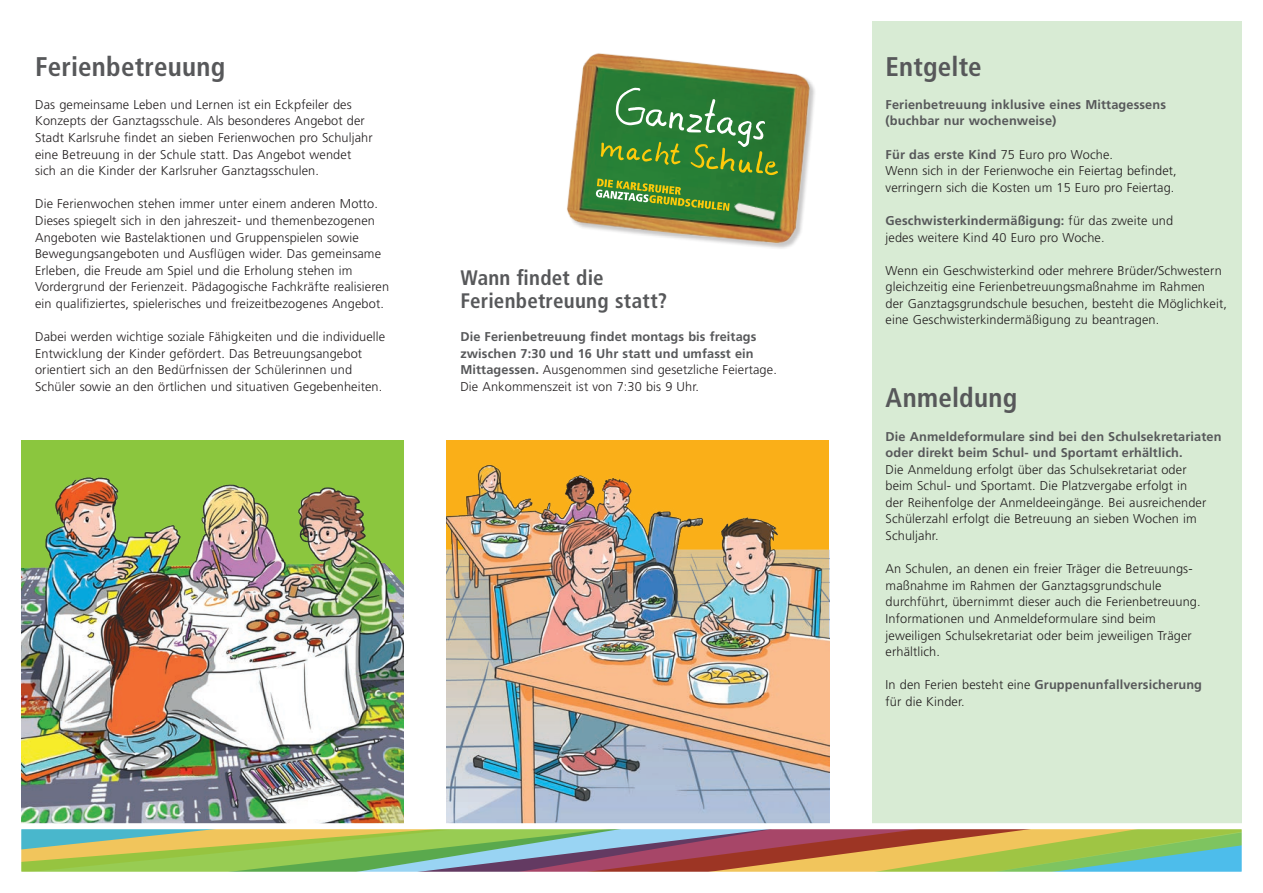
<style>
.page{position:relative;width:1263px;height:893px;background:#fff}
.page>*{position:absolute;margin:0;border:0;box-sizing:border-box;transform-origin:0 0}
.Überschrift_1{font:700 condensed 27px "Frutiger LT Std";letter-spacing:.01em;color:#57585a}
.Überschrift_2{font:700 condensed 21px/22.5px "Frutiger LT Std";letter-spacing:.01em;color:#57585a}
.Fließtext{font:300 12.75px/16.6px "Frutiger LT Std";letter-spacing:.01em;color:#231f20}
.Fließtext-2{font:700 12.75px/16.6px "Frutiger LT Std";letter-spacing:.01em;color:#57585a}
.s1{font-weight:300;color:#231f20}
.s2{font-weight:700;color:#57585a}
</style>
<div class="page">
<img style="left:446px;top:445px;width:383px;height:375px">
<img style="left:21px;top:441px;width:383px;height:379px">
<div style="left:872px;top:21px;width:370px;height:805px;background:#d8ebd4"></div>
<svg style="left:21px;top:820px;width:1221px;height:52px;background:#acb281"></svg>
<img style="left:567px;top:53px;width:248px;height:196px">
<div style="left:732px;top:202px;width:46px;height:23px;background:#231f20;opacity:.4"></div>
<img style="left:732px;top:200px;width:48px;height:24px">
<svg style="left:596px;top:88px;width:182px;height:123px;background:#458a3e"></svg>
<p class="Überschrift_1" style="left:35px;top:50px;width:192px">Ferienbetreuung</p>
<p class="Fließtext" style="left:35px;top:96px;width:339px">Das gemeinsame Leben und Lernen ist ein Eckpfeiler des Konzepts der Ganztagsschule. Als besonderes Angebot der Stadt Karlsruhe findet an sieben Ferienwochen pro Schuljahr eine Betreuung in der Schule statt. Das Angebot wendet sich an die Kinder der Karlsruher Ganztagsschulen.</p>
<p class="Fließtext" style="left:35px;top:196px;width:355px">Die Ferienwochen stehen immer unter einem anderen Motto.<br>Dieses spiegelt sich in den jahreszeit- und themenbezogenen Angeboten wie Bastelaktionen und Gruppenspielen sowie Bewegungsangeboten und Ausflügen wider. Das gemeinsame Erleben, die Freude am Spiel und die Erholung stehen im Vordergrund der Ferienzeit. Pädagogische Fachkräfte realisieren ein qualifiziertes, spielerisches und freizeitbezogenes Angebot.</p>
<p class="Fließtext" style="left:35px;top:328px;width:352px">Dabei werden wichtige soziale Fähigkeiten und die individuelle Entwicklung der Kinder gefördert. Das Betreuungsangebot orientiert sich an den Bedürfnissen der Schülerinnen und Schüler sowie an den örtlichen und situativen Gegebenheiten.</p>
<p class="Überschrift_2" style="left:460px;top:267px;width:208px">Wann findet die<br>Ferienbetreuung statt?</p>
<p class="Fließtext-2" style="left:460px;top:328px;width:318px">Die Ferienbetreuung findet montags bis freitags zwischen 7:30 und 16 Uhr statt und umfasst ein Mittagessen. <span class="s1">Ausgenommen sind gesetzliche Feiertage.<br>Die Ankommenszeit ist von 7:30 bis 9 Uhr.</span></p>
<p class="Überschrift_1" style="left:885px;top:50px;width:98px">Entgelte</p>
<p class="Fließtext-2" style="left:885px;top:96px;width:282px">Ferienbetreuung inklusive eines Mittagessens (buchbar nur wochenweise)</p>
<p class="Fließtext" style="left:885px;top:146px;width:293px"><span class="s2">Für das erste Kind</span> 75 Euro pro Woche.<br>Wenn sich in der Ferienwoche ein Feiertag befindet, verringern sich die Kosten um 15 Euro pro Feiertag.</p>
<p class="Fließtext" style="left:885px;top:212px;width:289px"><span class="s2">Geschwisterkindermäßigung:</span> für das zweite und jedes weitere Kind 40 Euro pro Woche.</p>
<p class="Fließtext" style="left:885px;top:262px;width:343px">Wenn ein Geschwisterkind oder mehrere Brüder/Schwestern gleichzeitig eine Ferienbetreuungsmaßnahme im Rahmen<br>der Ganztagsgrundschule besuchen, besteht die Möglichkeit, eine Geschwisterkindermäßigung zu beantragen.</p>
<p class="Überschrift_1" style="left:885px;top:382px;width:133px">Anmeldung</p>
<p class="Fließtext" style="left:885px;top:428px;width:337px"><span class="s2">Die Anmeldeformulare sind bei den Schulsekretariaten oder direkt beim Schul- und Sportamt erhältlich.<br></span>Die Anmeldung erfolgt über das Schulsekretariat oder<br>beim Schul- und Sportamt. Die Platzvergabe erfolgt in<br>der Reihenfolge der Anmeldeeingänge. Bei ausreichender Schülerzahl erfolgt die Betreuung an sieben Wochen im Schuljahr.</p>
<p class="Fließtext" style="left:885px;top:561px;width:317px">An Schulen, an denen ein freier Träger die Betreuungs&shy;maßnahme im Rahmen der Ganztagsgrundschule durchführt, übernimmt dieser auch die Ferienbetreuung.<br>Informationen und Anmeldeformulare sind beim jeweiligen Schulsekretariat oder beim jeweiligen Träger erhältlich.</p>
<p class="Fließtext" style="left:885px;top:677px;width:318px">In den Ferien besteht eine <span class="s2">Gruppenunfallversicherung </span>für die Kinder.</p>
</div>
